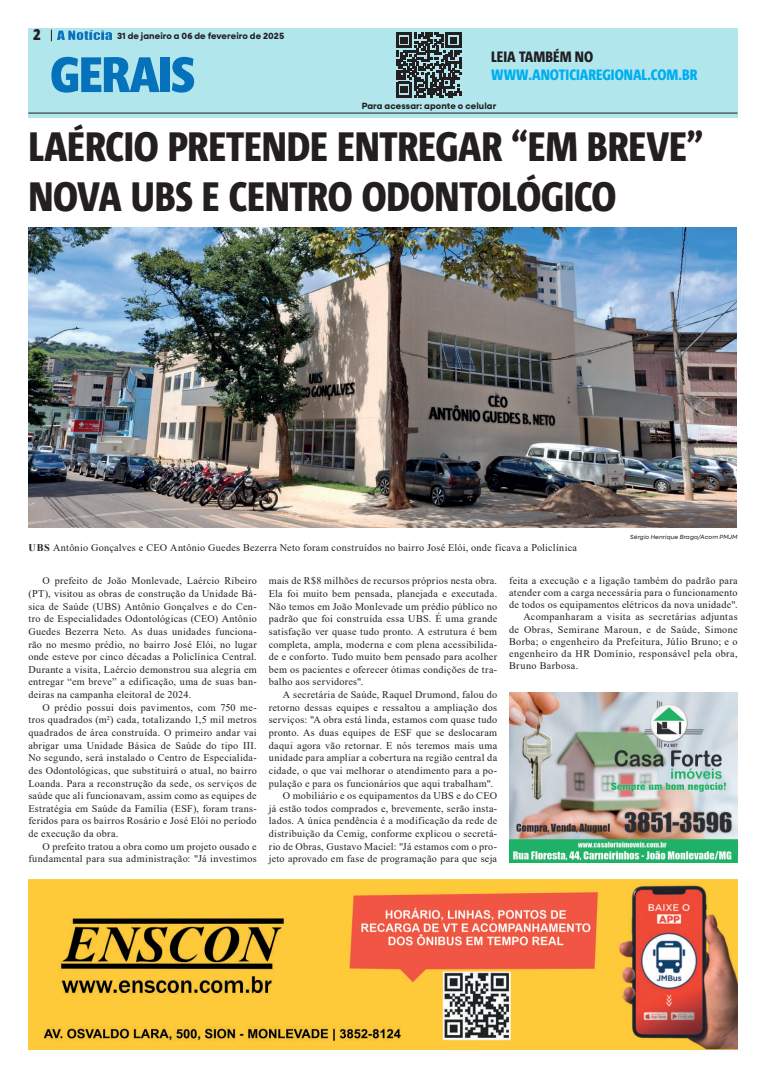
<style>
.page{position:relative;width:766px;height:1078px;background:#fff}
.page>*{position:absolute;margin:0;border:0;box-sizing:border-box;transform-origin:0 0}
.t1{font:700 51px "Prenton RP Cond";letter-spacing:-.005em;color:#0672bb}
.t2{font:800 41px/50px "Corpid Cd";letter-spacing:-.005em;color:#231f20}
.t3{font:700 16px "Prenton RP Cond";color:#231f20}
.t4{font:800 15px "Corpid Cd";color:#00aeef}
.t5{font:800 15px "Corpid Cd";color:#231f20}
.t6{font:10.2px/12.6px "Times New Roman";letter-spacing:.025em;color:#231f20;text-align:justify}
.t7{font:700 9px "Neulis Sans";letter-spacing:.01em;color:#231f20}
.t8{font:italic 6px "Neulis Sans";letter-spacing:.02em;color:#231f20}
.s1{font-weight:700}
</style>
<div class="page">
<div style="left:28px;top:28px;width:709px;height:90px;background:#b1e6ed"></div>
<hr style="left:28px;top:112px;width:709px;height:1px;background:#231f20">
<img style="left:58px;top:30px;width:53px;height:10px">
<svg style="left:396px;top:32px;width:65px;height:65px"></svg>
<img style="left:28px;top:879px;width:709px;height:170px">
<img style="left:509px;top:692px;width:228px;height:170px">
<img style="left:28px;top:227px;width:708px;height:300px">
<h3 class="t3" style="left:33px;top:24px;width:9px">2</h3>
<p class="t7" style="left:117px;top:29px;width:169px">31 de janeiro a 06 de fevereiro de 2025</p>
<h1 class="t1" style="left:51px;top:41px;width:145px">GERAIS</h1>
<h3 class="t5" style="left:491px;top:48px;width:103px">LEIA TAMBÉM NO</h3>
<h3 class="t4" style="left:491px;top:66px;width:208px">WWW.ANOTICIAREGIONAL.COM.BR</h3>
<p class="t7" style="left:361px;top:99px;width:136px">Para acessar: aponte o celular</p>
<h2 class="t2" style="left:28px;top:122px;width:676px">LAÉRCIO PRETENDE ENTREGAR “EM BREVE”<br>NOVA UBS E CENTRO ODONTOLÓGICO</h2>
<p class="t8" style="left:630px;top:532px;width:109px">Sérgio Henrique Braga/Acom PMJM</p>
<p class="t6" style="left:29px;top:540px;width:550px"><span class="s1">UBS</span> Antônio Gonçalves e CEO Antônio Guedes Bezerra Neto foram construídos no bairro José Elói, onde ficava a Policlínica</p>
<p class="t6" style="left:509px;top:573px;width:230px">feita a execução e a ligação também do padrão para</p>
<p class="t6" style="left:509px;top:585px;width:230px">atender com a carga necessária para o funcionamento</p>
<p class="t6" style="left:509px;top:598px;width:230px">de todos os equipamentos elétricos da nova unidade".</p>
<p class="t6" style="left:523px;top:610px;width:216px">Acompanharam a visita as secretárias adjuntas</p>
<p class="t6" style="left:509px;top:622px;width:230px">de Obras, Semirane Maroun, e de Saúde, Simone</p>
<p class="t6" style="left:509px;top:634px;width:230px">Borba; o engenheiro da Prefeitura, Júlio Bruno; e o</p>
<p class="t6" style="left:509px;top:647px;width:230px">engenheiro da HR Domínio, responsável pela obra,</p>
<p class="t6" style="left:509px;top:659px;width:71px">Bruno Barbosa.</p>
<p class="t6" style="left:269px;top:574px;width:230px">mais de R$8 milhões de recursos próprios nesta obra.<br>Ela foi muito bem pensada, planejada e executada.<br>Não temos em João Monlevade um prédio público no padrão que foi construída essa UBS. É uma grande satisfação ver quase tudo pronto. A estrutura é bem completa, ampla, moderna e com plena acessibilida&shy;de e conforto. Tudo muito bem pensado para acolher bem os pacientes e oferecer ótimas condições de tra&shy;balho aos servidores".</p>
<p class="t6" style="left:283px;top:688px;width:216px">A secretária de Saúde, Raquel Drumond, falou do</p>
<p class="t6" style="left:269px;top:700px;width:230px">retorno dessas equipes e ressaltou a ampliação dos</p>
<p class="t6" style="left:269px;top:713px;width:230px">serviços: "A obra está linda, estamos com quase tudo</p>
<p class="t6" style="left:269px;top:725px;width:230px">pronto. As duas equipes de ESF que se deslocaram</p>
<p class="t6" style="left:269px;top:738px;width:230px">daqui agora vão retornar. E nós teremos mais uma</p>
<p class="t6" style="left:269px;top:751px;width:230px">unidade para ampliar a cobertura na região central da</p>
<p class="t6" style="left:269px;top:763px;width:230px">cidade, o que vai melhorar o atendimento para a po-</p>
<p class="t6" style="left:269px;top:776px;width:225px">pulação e para os funcionários que aqui trabalham".</p>
<p class="t6" style="left:283px;top:789px;width:216px">O mobiliário e os equipamentos da UBS e do CEO</p>
<p class="t6" style="left:269px;top:801px;width:230px">já estão todos comprados e, brevemente, serão insta-</p>
<p class="t6" style="left:269px;top:814px;width:230px">lados. A única pendência é a modificação da rede de</p>
<p class="t6" style="left:269px;top:826px;width:230px">distribuição da Cemig, conforme explicou o secretá-</p>
<p class="t6" style="left:269px;top:839px;width:230px">rio de Obras, Gustavo Maciel: "Já estamos com o pro-</p>
<p class="t6" style="left:269px;top:852px;width:230px">jeto aprovado em fase de programação para que seja</p>
<p class="t6" style="left:28px;top:574px;width:230px;text-indent:14px">O prefeito de João Monlevade, Laércio Ribeiro (PT), visitou as obras de construção da Unidade Bá&shy;sica de Saúde (UBS) Antônio Gonçalves e do Cen&shy;tro de Especialidades Odontológicas (CEO) Antônio Guedes Bezerra Neto. As duas unidades funciona&shy;rão no mesmo prédio, no bairro José Elói, no lugar onde esteve por cinco décadas a Policlínica Central.<br>Durante a visita, Laércio demonstrou sua alegria em entregar “em breve” a edificação, uma de suas ban&shy;deiras na campanha eleitoral de 2024.</p>
<p class="t6" style="left:28px;top:700px;width:230px;text-indent:14px">O prédio possui dois pavimentos, com 750 me&shy;tros quadrados (m²) cada, totalizando 1,5 mil metros quadrados de área construída. O primeiro andar vai abrigar uma Unidade Básica de Saúde do tipo III.<br>No segundo, será instalado o Centro de Especialida&shy;des Odontológicas, que substituirá o atual, no bairro Loanda. Para a reconstrução da sede, os serviços de saúde que ali funcionavam, assim como as equipes de Estratégia em Saúde da Família (ESF), foram trans&shy;feridos para os bairros Rosário e José Elói no período de execução da obra.</p>
<p class="t6" style="left:28px;top:839px;width:230px;text-align:right">O prefeito tratou a obra como um projeto ousado e fundamental para sua administração: "Já investimos</p>
</div>
